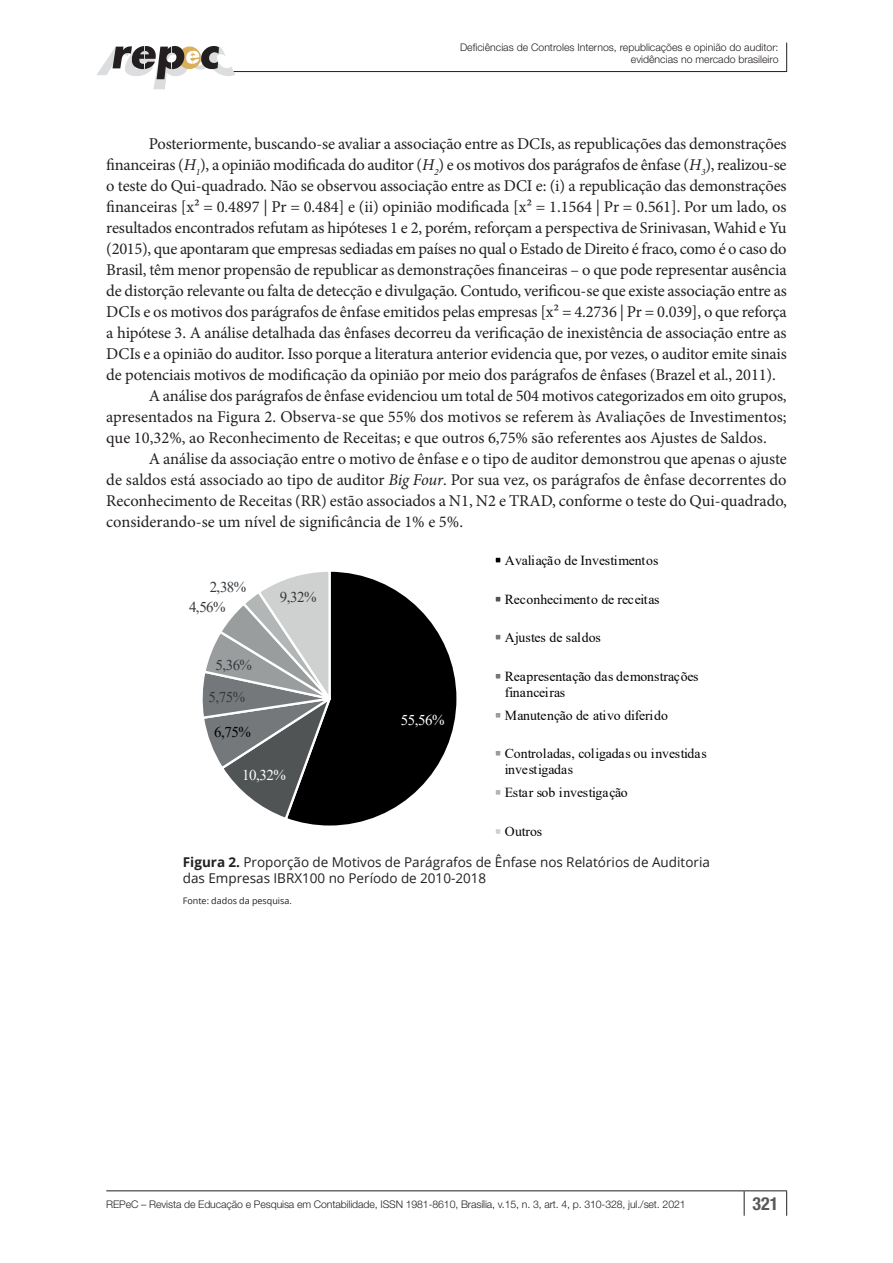
<style>
.page{position:relative;width:893px;height:1263px;background:#fff}
.page>*{position:absolute;margin:0;border:0;box-sizing:border-box;transform-origin:0 0}
.t1{font:700 condensed 18px "Helvetica Neue LT Std";color:#57585a}
.texto_GERAL{font:16.5px/21px "Minion Pro";letter-spacing:-.005em;color:#231f20;text-align:justify}
.t2{font:15px "Times New Roman";letter-spacing:-.04em;color:#36393c}
.t3{font:15px "Times New Roman";letter-spacing:-.04em;color:#fff}
.t4{font:15px "Times New Roman";color:#000001}
.t5{font:13.8px/15.9px "Times New Roman";color:#000001}
.box_TIT_FIG{font:13.5px/16.5px "Open Sans";color:#231f20}
.t6{font:300 10.5px/12px "Helvetica Neue LT Std";letter-spacing:-.01em;color:#231f20;text-align:right}
.box_FONTE{font:9px "Open Sans";color:#231f20}
.s1{font-style:italic}
.s2{font-weight:700}
</style>
<div class="page">
<hr style="left:231px;top:71px;width:556px;height:1px;background:#231f20">
<svg style="left:786px;top:43px;width:1px;height:28px"></svg>
<svg style="left:97px;top:46px;width:138px;height:43px"></svg>
<hr style="left:106px;top:1190px;width:638px;height:1px;background:#231f20">
<hr style="left:744px;top:1190px;width:43px;height:1px;background:#231f20">
<svg style="left:744px;top:1191px;width:1px;height:25px"></svg>
<svg style="left:786px;top:1191px;width:1px;height:25px"></svg>
<svg style="left:202px;top:557px;width:299px;height:277px"></svg>
<p class="t6" style="left:460px;top:41px;width:320px">Deficiências de Controles Internos, republicações e opinião do auditor: evidências no mercado brasileiro</p>
<p class="texto_GERAL" style="left:106px;top:133px;width:682px;text-indent:43px">Posteriormente, buscando-se avaliar a associação entre as DCIs, as republicações das demonstrações financeiras (<span class="s1">H</span><sub>1</sub>), a opinião modificada do auditor (<span class="s1">H</span><sub>2</sub>) e os motivos dos parágrafos de ênfase (<span class="s1">H</span><sub>3</sub>), realizou-se o teste do Qui-quadrado. Não se observou associação entre as DCI e: (i) a republicação das demonstrações financeiras [x² = 0.4897 | Pr = 0.484] e (ii) opinião modificada [x² = 1.1564 | Pr = 0.561]. Por um lado, os resultados encontrados refutam as hipóteses 1 e 2, porém, reforçam a perspectiva de Srinivasan, Wahid e Yu (2015), que apontaram que empresas sediadas em países no qual o Estado de Direito é fraco, como é o caso do Brasil, têm menor propensão de republicar as demonstrações financeiras – o que pode representar ausência de distorção relevante ou falta de detecção e divulgação. Contudo, verificou-se que existe associação entre as DCIs e os motivos dos parágrafos de ênfase emitidos pelas empresas [x² = 4.2736 | Pr = 0.039], o que reforça a hipótese 3. A análise detalhada das ênfases decorreu da verificação de inexistência de associação entre as DCIs e a opinião do auditor. Isso porque a literatura anterior evidencia que, por vezes, o auditor emite sinais de potenciais motivos de modificação da opinião por meio dos parágrafos de ênfases (Brazel et al., 2011).</p>
<p class="texto_GERAL" style="left:106px;top:385px;width:682px;text-indent:43px">A análise dos parágrafos de ênfase evidenciou um total de 504 motivos categorizados em oito grupos, apresentados na Figura 2. Observa-se que 55% dos motivos se referem às Avaliações de Investimentos; que 10,32%, ao Reconhecimento de Receitas; e que outros 6,75% são referentes aos Ajustes de Saldos.</p>
<p class="texto_GERAL" style="left:106px;top:448px;width:682px;text-indent:43px">A análise da associação entre o motivo de ênfase e o tipo de auditor demonstrou que apenas o ajuste de saldos está associado ao tipo de auditor <span class="s1">Big Four</span>. Por sua vez, os parágrafos de ênfase decorrentes do Reconhecimento de Receitas (RR) estão associados a N1, N2 e TRAD, conforme o teste do Qui-quadrado, considerando-se um nível de significância de 1% e 5%.</p>
<p class="t5" style="left:505px;top:552px;width:155px">Avaliação de Investimentos</p>
<p class="t5" style="left:505px;top:590px;width:156px">Reconhecimento de receitas</p>
<p class="t5" style="left:505px;top:629px;width:98px">Ajustes de saldos</p>
<p class="t5" style="left:505px;top:668px;width:195px">Reapresentação das demonstrações financeiras</p>
<p class="t5" style="left:505px;top:707px;width:165px">Manutenção de ativo diferido</p>
<p class="t5" style="left:505px;top:745px;width:203px">Controladas, coligadas ou investidas investigadas</p>
<p class="t5" style="left:505px;top:784px;width:125px">Estar sob investigação</p>
<p class="t5" style="left:505px;top:823px;width:39px">Outros</p>
<p class="box_TIT_FIG" style="left:183px;top:853px;width:529px"><span class="s2">Figura 2.</span> Proporção de Motivos de Parágrafos de Ênfase nos Relatórios de Auditoria das Empresas IBRX100 no Período de 2010-2018</p>
<p class="box_FONTE" style="left:183px;top:894px;width:111px">Fonte: dados da pesquisa.</p>
<p class="t2" style="left:210px;top:576px;width:38px">2,38%</p>
<p class="t2" style="left:280px;top:586px;width:38px">9,32%</p>
<p class="t2" style="left:189px;top:597px;width:38px">4,56%</p>
<p class="t2" style="left:215px;top:654px;width:38px">5,36%</p>
<p class="t2" style="left:209px;top:686px;width:38px">5,75%</p>
<p class="t3" style="left:401px;top:709px;width:45px">55,56%</p>
<p class="t4" style="left:214px;top:721px;width:38px">6,75%</p>
<p class="t3" style="left:242px;top:765px;width:45px">10,32%</p>
<p class="t6" style="left:106px;top:1198px;width:581px">REPeC – Revista de Educação e Pesquisa em Contabilidade, ISSN 1981-8610, Brasília, v.15, n. 3, art. 4, p. 310-328, jul./set. 2021</p>
<p class="t1" style="left:752px;top:1192px;width:27px">321</p>
</div>
